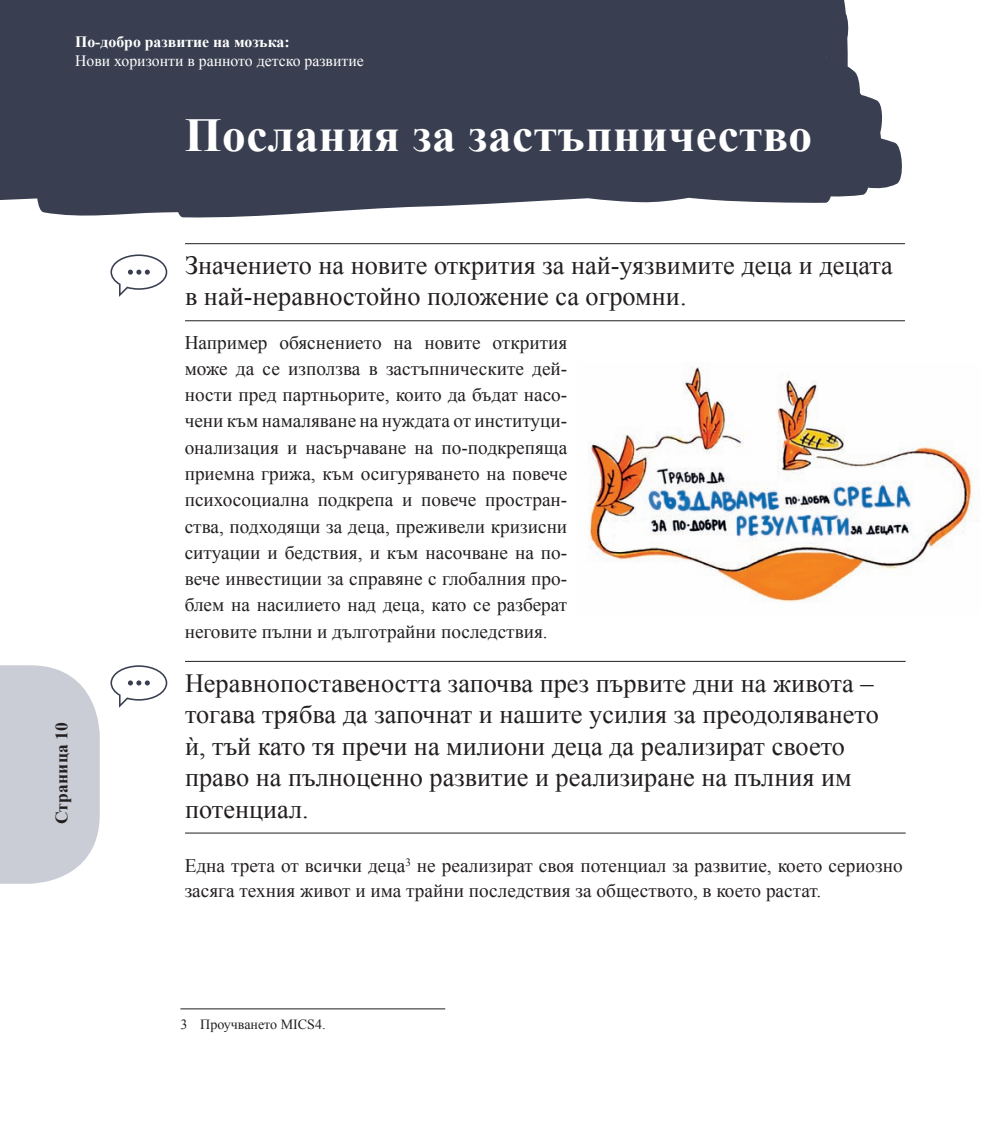
<style>
.page{position:relative;width:1008px;height:1132px;background:#fff}
.page>*{position:absolute;margin:0;border:0;box-sizing:border-box;transform-origin:0 0}
.t1{font:700 47.25px "Times New Roman";letter-spacing:.01em;color:#fff}
.t2{font:26.25px/31.5px "Times New Roman";color:#231f20}
.t3{font:19.25px/26.2px "Times New Roman";color:#231f20;text-align:justify}
.t4{font:700 17.5px "Times New Roman";letter-spacing:.01em;color:#231f20}
.t5{font:15.75px "Times New Roman";color:#fff}
.t6{font:700 15.75px "Times New Roman";color:#fff}
.t7{font:14px "Times New Roman";color:#231f20}
</style>
<div class="page">
<svg style="left:0;top:665px;width:100px;height:218px"></svg>
<svg style="left:0;top:0;width:902px;height:218px;fill:#393f50"></svg>
<svg style="left:110px;top:254px;width:58px;height:43px"></svg>
<svg style="left:110px;top:665px;width:58px;height:43px"></svg>
<hr style="left:185px;top:243px;width:719px;height:1px;background:#231f20">
<hr style="left:185px;top:320px;width:719px;height:1px;background:#231f20">
<hr style="left:185px;top:660px;width:720px;height:1px;background:#231f20">
<hr style="left:185px;top:832px;width:720px;height:1px;background:#231f20">
<hr style="left:180px;top:1008px;width:265px;height:1px;background:#231f20">
<img style="left:588px;top:366px;width:390px;height:237px">
<p class="t6" style="left:75px;top:31px;width:216px">По-добро развитие на мозъка:</p>
<p class="t5" style="left:75px;top:50px;width:290px">Нови хоризонти в ранното детско развитие</p>
<h1 class="t1" style="left:185px;top:103px;width:628px">Послания за застъпничество</h1>
<h2 class="t2" style="left:185px;top:249px;width:709px">Значението на новите открития за най-уязвимите деца и децата в най-неравностойно положение са огромни.</h2>
<p class="t4" style="left:49px;top:824px;width:104px;rotate:-90deg">Страница 10</p>
<p class="t3" style="left:185px;top:328px;width:384px">Например обяснението на новите открития може да се използва в застъпническите дей&shy;ности пред партньорите, които да бъдат насо&shy;чени към намаляване на нуждата от институци&shy;онализация и насърчаване на по-подкрепяща приемна грижа, към осигуряването на повече психосоциална подкрепа и повече простран&shy;ства, подходящи за деца, преживели кризисни ситуации и бедствия, и към насочване на по&shy;вече инвестиции за справяне с глобалния про&shy;блем на насилието над деца, като се разберат неговите пълни и дълготрайни последствия.</p>
<p class="t2" style="left:185px;top:666px;width:695px">Неравнопоставеността започва през първите дни на живота – тогава трябва да започнат и нашите усилия за преодоляването ѝ, тъй като тя пречи на милиони деца да реализират своето право на пълноценно развитие и реализиране на пълния им потенциал.</p>
<p class="t3" style="left:185px;top:852px;width:719px;line-height:25.2px">Една трета от всички деца<sup>3</sup> не реализират своя потенциал за развитие, което сериозно засяга техния живот и има трайни последствия за обществото, в което растат.</p>
<p class="t7" style="left:180px;top:1014px;width:146px">3 Проучването MICS4.</p>
</div>
